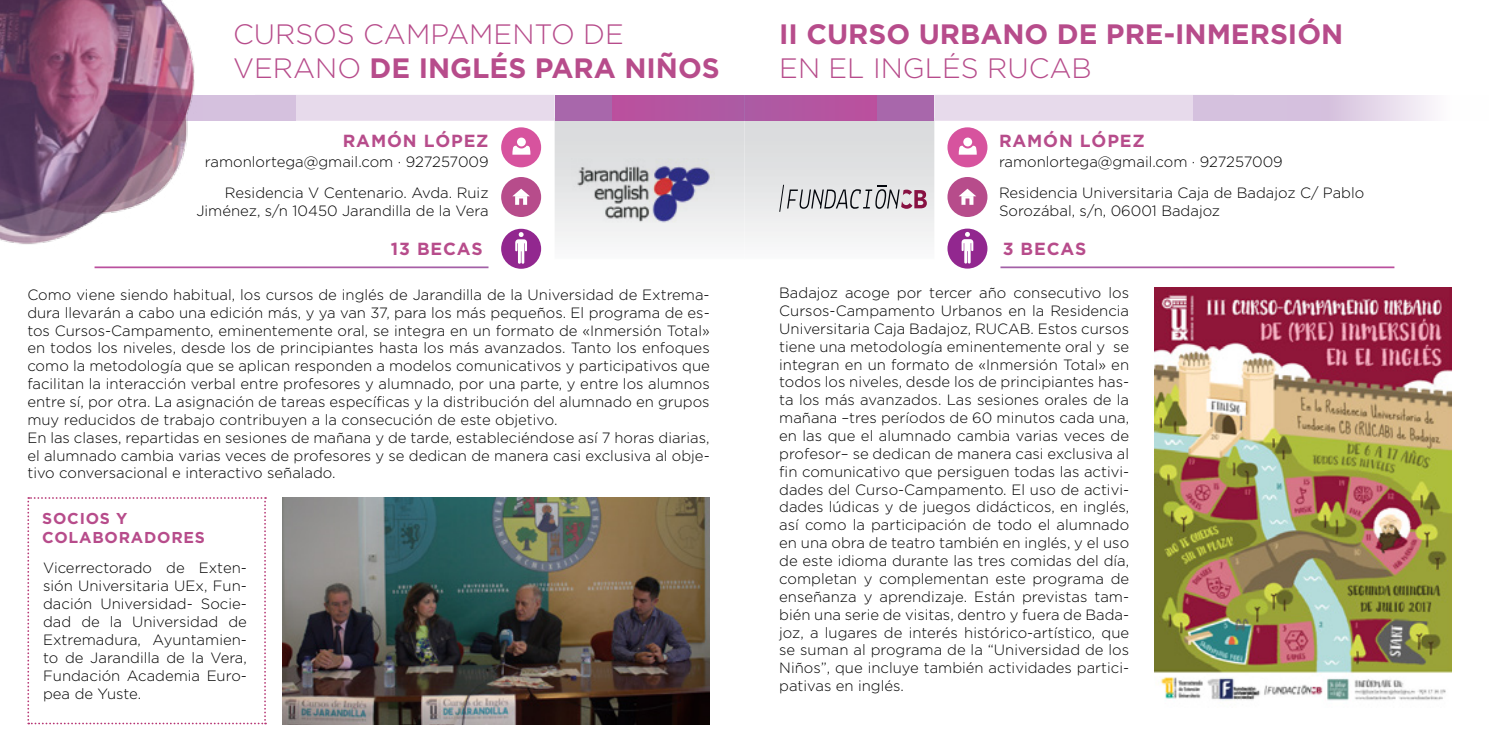
<style>
.page{position:relative;width:1489px;height:745px;background:#fff}
.page>*{position:absolute;margin:0;border:0;box-sizing:border-box;transform-origin:0 0}
.t1{font:700 28px "Gotham";color:#b74c8b}
.t2{font:300 28px "Gotham";color:#b74c8b}
.t3{font:700 17.5px "Gotham";letter-spacing:.05em;color:#b74c8b}
.t4{font:700 15.75px/18.9px "Gotham";letter-spacing:.05em;color:#b74c8b}
.t5{font:300 14.88px/17.8px "Gotham";color:#000}
</style>
<div class="page">
<div style="left:934px;top:95px;width:259px;height:26px;background:#e7daeb"></div>
<img style="left:554px;top:121px;width:380px;height:121px">
<div style="left:744px;top:95px;width:190px;height:26px;background:#a867ab"></div>
<div style="left:745px;top:95px;width:131px;height:26px;background:#b356a1"></div>
<svg style="left:1193px;top:95px;width:241px;height:26px;background:#dccbe3"></svg>
<div style="left:295px;top:95px;width:259px;height:26px;background:#e7daeb"></div>
<div style="left:554px;top:95px;width:190px;height:26px;background:#a867ab"></div>
<div style="left:612px;top:95px;width:131px;height:26px;background:#b455a1"></div>
<div style="left:0;top:95px;width:295px;height:26px;background:#d5c1de"></div>
<img style="left:282px;top:497px;width:427px;height:227px">
<img style="left:571px;top:158px;width:143px;height:66px">
<div style="left:501px;top:229px;width:40px;height:39px;background:#92278f;border-radius:50%"></div>
<svg style="left:515px;top:232px;width:12px;height:31px"></svg>
<svg style="left:27px;top:497px;width:239px;height:227px"></svg>
<svg style="left:779px;top:184px;width:147px;height:28px;background:#c2bcc0"></svg>
<img style="left:1154px;top:287px;width:297px;height:414px">
<div style="left:501px;top:177px;width:40px;height:40px;background:#b74c8b;border-radius:50%"></div>
<svg style="left:512px;top:188px;width:18px;height:17px"></svg>
<div style="left:501px;top:127px;width:40px;height:40px;background:#d7539e;border-radius:50%"></div>
<svg style="left:512px;top:146px;width:18px;height:8px"></svg>
<div style="left:517px;top:137px;width:9px;height:9px;background:#fff;border-radius:50%"></div>
<div style="left:947px;top:228px;width:40px;height:40px;background:#92278f;border-radius:50%"></div>
<svg style="left:961px;top:232px;width:12px;height:31px"></svg>
<div style="left:947px;top:177px;width:40px;height:40px;background:#b74c8b;border-radius:50%"></div>
<svg style="left:959px;top:188px;width:17px;height:17px"></svg>
<div style="left:947px;top:127px;width:40px;height:40px;background:#d7539e;border-radius:50%"></div>
<svg style="left:958px;top:146px;width:19px;height:8px"></svg>
<div style="left:963px;top:137px;width:9px;height:9px;background:#fff;border-radius:50%"></div>
<img style="left:0;top:0;width:195px;height:245px">
<h1 class="t2" style="left:233px;top:19px;width:41px">Cursos</h1>
<h1 class="t2" style="left:363px;top:19px;width:22px">campamento</h1>
<h1 class="t2" style="left:583px;top:19px;width:19px">de</h1>
<h1 class="t2" style="left:233px;top:53px;width:22px">verano</h1>
<h1 class="t1" style="left:369px;top:52px;width:351px">DE I NGLÉS PARA NI ÑOS</h1>
<p class="t3" style="left:343px;top:131px;width:145px">RAMÓN LÓPEZ</p>
<h1 class="t1" style="left:779px;top:18px;width:565px">II CURSO URBANO DE PRE-I NMERSIÓN</h1>
<h1 class="t2" style="left:779px;top:53px;width:112px">enelinglés</h1>
<h1 class="t2" style="left:987px;top:53px;width:21px">rucab</h1>
<p class="t3" style="left:998px;top:131px;width:145px">RAMÓN LÓPEZ</p>
<p class="t5" style="left:205px;top:153px;width:285px">ramonlortega@gmail.com · 927257009</p>
<p class="t5" style="left:998px;top:153px;width:285px">ramonlortega@gmail.com · 927257009</p>
<p class="t5" style="left:196px;top:183px;width:293px;text-align:right">Residencia V Centenario. Avda. Ruiz<br>Jiménez, s/n 10450 Jarandilla de la Vera</p>
<p class="t5" style="left:998px;top:183px;width:367px">Residencia Universitaria Caja de Badajoz C/ Pablo<br>Sorozábal, s/n, 06001 Badajoz</p>
<p class="t3" style="left:391px;top:239px;width:93px">13 BECAS</p>
<p class="t3" style="left:1002px;top:238px;width:85px">3 BECAS</p>
<p class="t5" style="left:27px;top:285px;width:684px">Como viene siendo habitual, los cursos de inglés de Jarandilla de la Universidad de Extrema&shy;dura llevarán a cabo una edición más, y ya van 37, para los más pequeños. El programa de es&shy;tos Cursos-Campamento, eminentemente oral, se integra en un formato de «Inmersión Total» en todos los niveles, desde los de principiantes hasta los más avanzados. Tanto los enfoques como la metodología que se aplican responden a modelos comunicativos y participativos que facilitan la interacción verbal entre profesores y alumnado, por una parte, y entre los alumnos entre sí, por otra. La asignación de tareas específicas y la distribución del alumnado en grupos muy reducidos de trabajo contribuyen a la consecución de este objetivo.<br>En las clases, repartidas en sesiones de mañana y de tarde, estableciéndose así 7 horas diarias, el alumnado cambia varias veces de profesores y se dedican de manera casi exclusiva al obje&shy;tivo conversacional e interactivo señalado.</p>
<p class="t4" style="left:42px;top:508px;width:87px">SOCIOS Y<br>COLA</p>
<p class="t4" style="left:92px;top:527px;width:26px">BORADORES</p>
<p class="t5" style="left:43px;top:558px;width:205px;text-align:justify">Vicerrectorado de Exten&shy;sión Universitaria UEx, Fun&shy;dación Universidad- Socie&shy;dad de la Universidad de Extremadura, Ayuntamien&shy;to de Jarandilla de la Vera, Fundación Academia Euro&shy;pea de Yuste.</p>
<p class="t5" style="left:779px;top:283px;width:351px;text-align:justify">Badajoz acoge por tercer año consecutivo los Cursos-Campamento Urbanos en la Residencia Universitaria Caja Badajoz, RUCAB. Estos cursos tiene una metodología eminentemente oral y se integran en un formato de «Inmersión Total» en todos los niveles, desde los de principiantes has&shy;ta los más avanzados. Las sesiones orales de la mañana –tres períodos de 60 minutos cada una, en las que el alumnado cambia varias veces de profesor– se dedican de manera casi exclusiva al fin comunicativo que persiguen todas las activi&shy;dades del Curso-Campamento. El uso de activi&shy;dades lúdicas y de juegos didácticos, en inglés, así como la participación de todo el alumnado en una obra de teatro también en inglés, y el uso de este idioma durante las tres comidas del día, completan y complementan este programa de enseñanza y aprendizaje. Están previstas tam&shy;bién una serie de visitas, dentro y fuera de Bada&shy;joz, a lugares de interés histórico-artístico, que se suman al programa de la “Universidad de los Niños”, que incluye también actividades partici&shy;pativas en inglés.</p>
</div>
